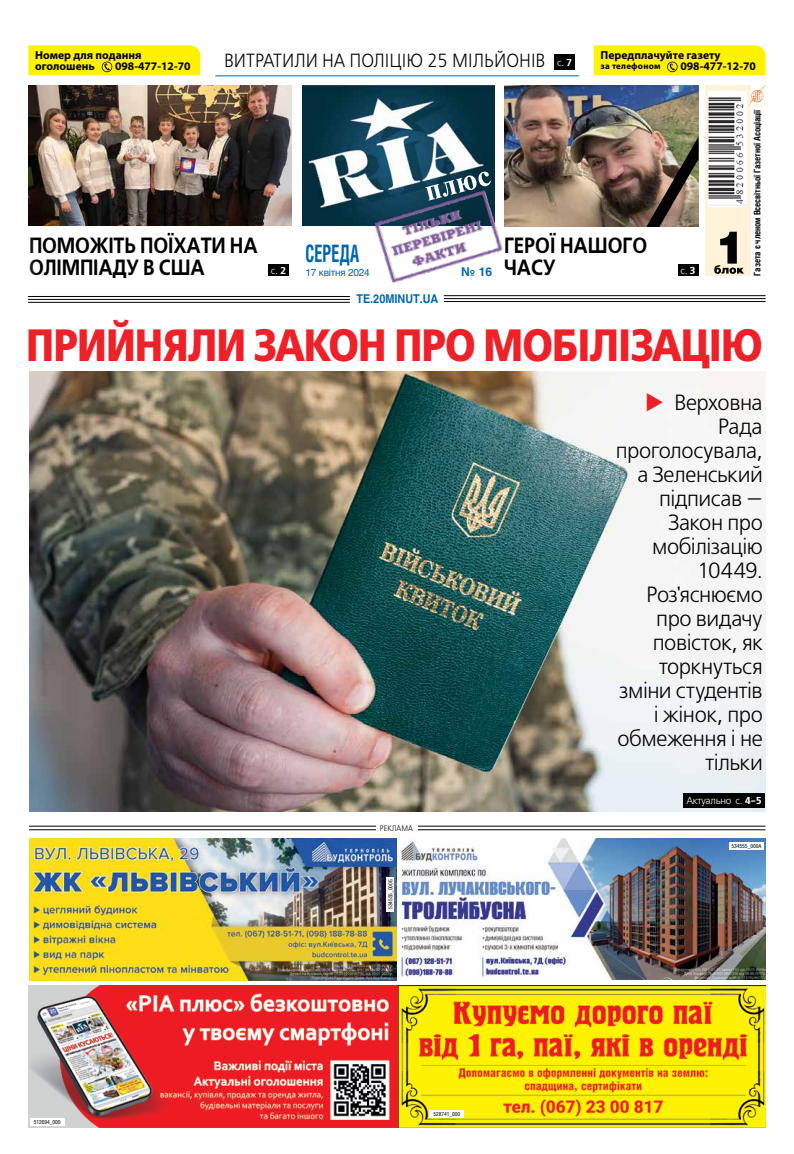
<style>
.page{position:relative;width:794px;height:1154px;background:#fff}
.page>*{position:absolute;margin:0;border:0;box-sizing:border-box;transform-origin:0 0}
.t1{font:700 45.1px "Free Set C";letter-spacing:-.02em;color:#ed2127;scale:.87 1}
.t2{font:700 24px "Helios Cond";color:#0066b3;scale:.7 1}
.t3{font:300 22px/24px "Free Set C";letter-spacing:-.02em;color:#000;text-align:right}
.t4{font:600 22px/22px "Free Set C";letter-spacing:-.01em;color:#000;scale:.87 1}
.t5{font:300 19px "Free Set C";color:#000;scale:.9 1}
.t6{font:700 12px "Helios";color:#0066b3;scale:.9 1}
.t7{font:700 12px "Helios";color:#0066b3}
.t8{font:700 11.6px/11px "Myriad Pro";color:#000}
.t9{font:300 10px "Free Set C";letter-spacing:-.02em;color:#fff}
.t10{font:10px "Helios";letter-spacing:-.025em;color:#0066b3}
.t11{font:700 9px "Helios Cond";letter-spacing:-.01em;color:#000}
.t12{font:700 9px "Myriad Pro";letter-spacing:.02em;color:#000}
.t13{font:300 8px "Free Set C";color:#000;scale:.9 1}
.t14{font:5.6px "Helios Cond";color:#000}
.s1{font-size:10px;color:#fff}
.s2{font-weight:600;font-size:10px;color:#fff}
.s3{font-weight:600}
.s4{color:#ed1d24}
</style>
<div class="page">
<img style="left:29px;top:372px;width:736px;height:439px">
<hr style="left:29px;top:826px;width:736px;height:1px;background:#000">
<hr style="left:29px;top:829px;width:736px;height:1px;background:#000">
<div style="left:375px;top:825px;width:42px;height:6px;background:#fff"></div>
<img style="left:28px;top:85px;width:264px;height:140px">
<hr style="left:215px;top:75px;width:364px;height:1px;background:#0066b3">
<div style="left:554px;top:54px;width:21px;height:16px;background:#000"></div>
<img style="left:303px;top:85px;width:191px;height:140px">
<img style="left:362px;top:175px;width:154px;height:124px">
<div style="left:705px;top:85px;width:45px;height:190px;background:#fff3da"></div>
<div style="left:708px;top:91px;width:39px;height:115px;background:#fff"></div>
<img style="left:708px;top:97px;width:38px;height:109px">
<img style="left:750px;top:85px;width:15px;height:16px">
<svg style="left:425px;top:172px;width:66px;height:29px"></svg>
<hr style="left:28px;top:296px;width:322px;height:1px;background:#000">
<hr style="left:28px;top:299px;width:322px;height:1px;background:#000">
<hr style="left:28px;top:302px;width:322px;height:1px;background:#000">
<hr style="left:444px;top:295px;width:321px;height:1px;background:#000">
<hr style="left:444px;top:298px;width:321px;height:1px;background:#000">
<hr style="left:444px;top:301px;width:321px;height:1px;background:#000">
<img style="left:505px;top:85px;width:193px;height:142px">
<div style="left:677px;top:264px;width:21px;height:12px;background:#000"></div>
<div style="left:268px;top:264px;width:21px;height:11px;background:#000"></div>
<div style="left:594px;top:45px;width:171px;height:30px;background:#fff200"></div>
<div style="left:28px;top:45px;width:172px;height:30px;background:#fff200"></div>
<img style="left:29px;top:985px;width:736px;height:142px">
<img style="left:29px;top:838px;width:367px;height:142px">
<img style="left:398px;top:838px;width:367px;height:141px">
<svg style="left:646px;top:136px;width:98px;height:138px"></svg>
<div style="left:683px;top:794px;width:81px;height:14px;background:#000"></div>
<div style="left:30px;top:1118px;width:34px;height:7px;background:#fff"></div>
<div style="left:430px;top:1110px;width:34px;height:7px;background:#fff"></div>
<div style="left:729px;top:842px;width:34px;height:7px;background:#fff"></div>
<div style="left:387px;top:877px;width:7px;height:34px;background:#fff"></div>
<p class="t8" style="left:35px;top:49px;width:108px">Номер для подання оголошень</p>
<p class="t8" style="left:115px;top:61px;width:77px">098-477-12-70</p>
<p class="t5" style="left:224px;top:50px;width:388px">ВИТРАТИЛИ НА ПОЛІЦІЮ 25 МІЛЬЙОНІВ <span class="s1">с.</span> <span class="s2">7</span></p>
<p class="t8" style="left:600px;top:49px;width:122px">Передплачуйте газету</p>
<p class="t12" style="left:600px;top:60px;width:62px">за телефоном</p>
<p class="t8" style="left:680px;top:61px;width:77px">098-477-12-70</p>
<p class="t4" style="left:29px;top:235px;width:264px">ПОМОЖІТЬ ПОЇХАТИ НА<br>ОЛІМПІАДУ В США</p>
<p class="t4" style="left:504px;top:235px;width:166px">ГЕРОЇ НАШОГО</p>
<p class="t2" style="left:306px;top:239px;width:78px">СЕРЕДА</p>
<p class="t10" style="left:306px;top:266px;width:66px">17 квітня 2024</p>
<p class="t7" style="left:461px;top:264px;width:33px">№ 16</p>
<p class="t9" style="left:271px;top:265px;width:17px">с. <span class="s3">2</span></p>
<p class="t4" style="left:504px;top:257px;width:61px">ЧАСУ</p>
<p class="t9" style="left:680px;top:265px;width:17px">с. <span class="s3">3</span></p>
<p class="t6" style="left:356px;top:292px;width:93px">TE.20MINUT.UA</p>
<p class="t11" style="left:751px;top:275px;width:168px;rotate:-90deg">Газета є членом Всесвітньої Газетної Асоціації</p>
<h1 class="t1" style="left:26px;top:320px;width:848px">ПРИЙНЯЛИ ЗАКОН ПРО МОБІЛІЗАЦІЮ</h1>
<p class="t3" style="left:616px;top:392px;width:149px"><span class="s4">◆</span> Верховна<br>Рада проголосувала, а Зеленський підписав —<br>Закон про мобілізацію<br>10449.<br>Роз'яснюємо про видачу повісток, як торкнуться зміни студентів і жінок, про обмеження і не тільки</p>
<p class="t14" style="left:34px;top:1118px;width:28px">512694_000</p>
<p class="t13" style="left:380px;top:824px;width:38px">РЕКЛАМА</p>
<p class="t14" style="left:387px;top:909px;width:31px;rotate:-90deg">534555_000Б</p>
<p class="t14" style="left:433px;top:1110px;width:28px">528741_000</p>
<p class="t9" style="left:686px;top:796px;width:77px">Актуально с. <span class="s3">4-5</span></p>
<p class="t14" style="left:731px;top:842px;width:31px">534555_000А</p>
</div>
